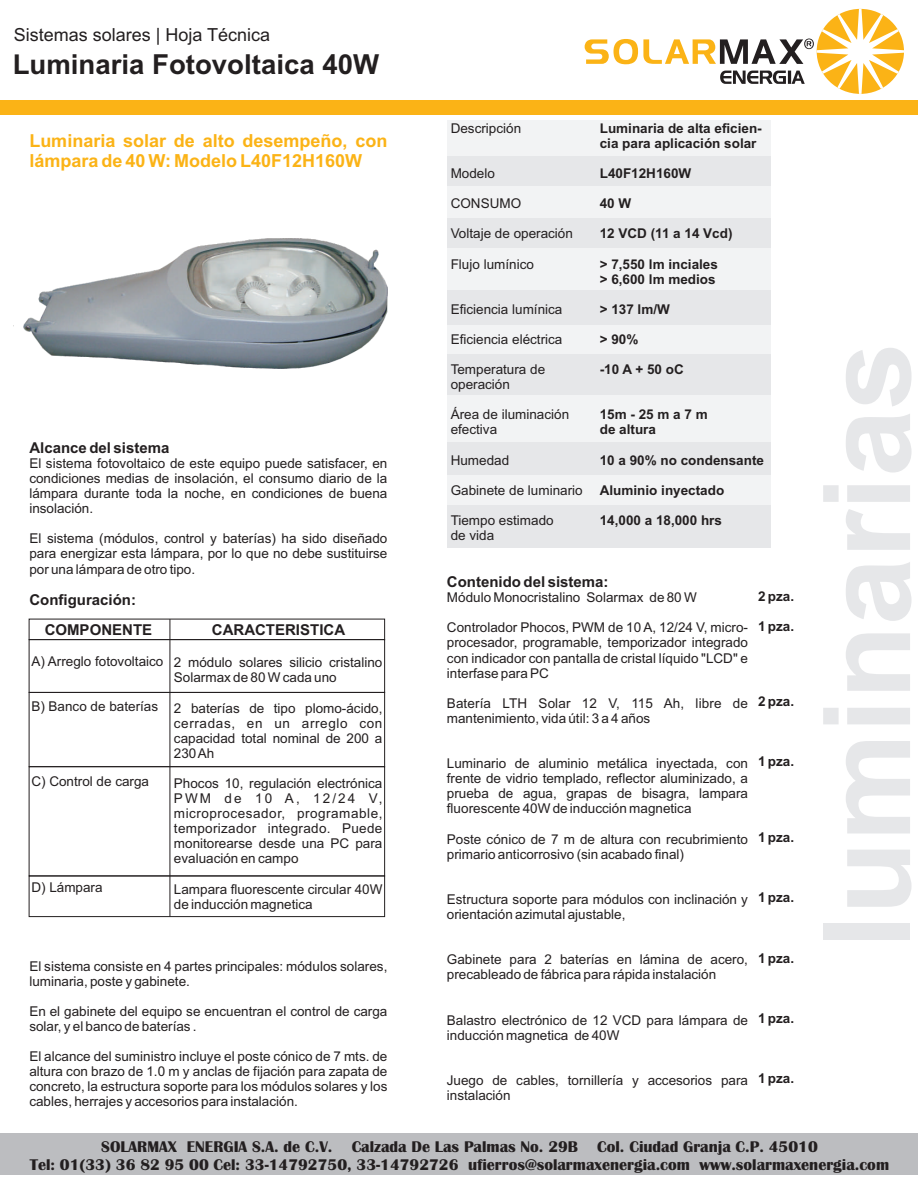
<style>
.page{position:relative;width:918px;height:1188px;background:#fff}
.page>*{position:absolute;margin:0;border:0;box-sizing:border-box;transform-origin:0 0}
.t1{font:700 121.35px "Arial";color:#e6e7e9}
.t2{font:700 27.6px "Arial";color:#231f20}
.t3{font:700 18px/20.1px "Arial";color:#fbb316}
.t4{font:18px "Arial";color:#231f20}
.t5{font:700 16.05px/17.9px "Britannic";color:#231f20;text-align:center}
.t6{font:700 15px "Arial";color:#231f20}
.t7{font:13.5px/15.1px "Arial";color:#231f20}
.t8{font:700 13.5px/15.1px "Arial";color:#231f20}
</style>
<div class="page">
<div style="left:447px;top:395px;width:323px;height:48px;background:#f2f3f4"></div>
<div style="left:447px;top:443px;width:323px;height:32px;background:#e6e7e9"></div>
<div style="left:447px;top:475px;width:323px;height:30px;background:#f2f3f4"></div>
<div style="left:447px;top:505px;width:323px;height:43px;background:#e6e7e9"></div>
<div style="left:447px;top:120px;width:323px;height:36px;background:#f2f3f4"></div>
<div style="left:447px;top:156px;width:323px;height:30px;background:#e6e7e9"></div>
<div style="left:447px;top:186px;width:323px;height:32px;background:#f2f3f4"></div>
<div style="left:447px;top:218px;width:323px;height:31px;background:#e6e7e9"></div>
<div style="left:447px;top:249px;width:323px;height:42px;background:#f2f3f4"></div>
<div style="left:447px;top:291px;width:323px;height:34px;background:#e6e7e9"></div>
<div style="left:447px;top:325px;width:323px;height:29px;background:#f2f3f4"></div>
<div style="left:447px;top:354px;width:323px;height:41px;background:#e6e7e9"></div>
<div style="left:0;top:100px;width:918px;height:15px;background:#fbb316"></div>
<div style="left:0;top:1134px;width:918px;height:41px;background:#bcbdc0"></div>
<div style="left:29px;top:639px;width:356px;height:54px;border:1px solid #231f20"></div>
<div style="left:29px;top:692px;width:356px;height:75px;border:1px solid #231f20"></div>
<div style="left:29px;top:766px;width:356px;height:110px;border:1px solid #231f20"></div>
<div style="left:29px;top:876px;width:356px;height:41px;border:1px solid #231f20"></div>
<hr style="left:170px;top:619px;width:1px;height:298px;background:#231f20">
<img style="left:13px;top:239px;width:374px;height:129px">
<svg style="left:585px;top:9px;width:319px;height:85px"></svg>
<h3 class="t4" style="left:14px;top:28px;width:258px">Sistemas solares | Hoja Técnica</h3>
<h2 class="t2" style="left:13px;top:54px;width:368px">Luminaria Fotovoltaica 40W</h2>
<h3 class="t3" style="left:29px;top:132px;width:360px">Luminaria solar de alto desempeño, con lámpara de 40 W: Modelo L40F12H160W</h3>
<p class="t6" style="left:29px;top:442px;width:142px">Alcance del sistema</p>
<p class="t7" style="left:29px;top:457px;width:360px;text-align:justify">El sistema fotovoltaico de este equipo puede satisfacer, en condiciones medias de insolación, el consumo diario de la lámpara durante toda la noche, en condiciones de buena insolación.</p>
<p class="t7" style="left:29px;top:532px;width:360px;text-align:justify">El sistema (módulos, control y baterías) ha sido diseñado para energizar esta lámpara, por lo que no debe sustituirse por una lámpara de otro tipo.</p>
<p class="t6" style="left:29px;top:594px;width:108px">Configuración:</p>
<p class="t6" style="left:45px;top:624px;width:109px">COMPONENTE</p>
<p class="t7" style="left:31px;top:655px;width:134px">A) Arreglo fotovoltaico</p>
<p class="t7" style="left:31px;top:700px;width:128px">B) Banco de baterías</p>
<p class="t7" style="left:31px;top:775px;width:119px">C) Control de carga</p>
<p class="t7" style="left:31px;top:881px;width:73px">D) Lámpara</p>
<p class="t6" style="left:212px;top:624px;width:135px">CARACTERISTICA</p>
<p class="t7" style="left:174px;top:656px;width:210px">2 módulo solares silicio cristalino<br>Solarmax de 80 W cada uno</p>
<p class="t7" style="left:174px;top:702px;width:210px;text-align:justify">2 baterías de tipo plomo-ácido, cerradas, en un arreglo con capacidad total nominal de 200 a 230 Ah</p>
<p class="t7" style="left:174px;top:777px;width:210px;text-align:justify">Phocos 10, regulación electrónica PWM de 10 A, 12/24 V, microprocesador, programable, temporizador integrado. Puede monitorearse desde una PC para evaluación en campo</p>
<p class="t7" style="left:174px;top:883px;width:210px">Lampara fluorescente circular 40W de inducción magnetica</p>
<p class="t7" style="left:29px;top:960px;width:360px">El sistema consiste en 4 partes principales: módulos solares, luminaria, poste y gabinete.</p>
<p class="t7" style="left:29px;top:1005px;width:360px">En el gabinete del equipo se encuentran el control de carga solar, y el banco de baterías .</p>
<p class="t7" style="left:29px;top:1050px;width:360px;text-align:justify">El alcance del suministro incluye el poste cónico de 7 mts. de altura con brazo de 1.0 m y anclas de fijación para zapata de concreto, la estructura soporte para los módulos solares y los cables, herrajes y accesorios para instalación.</p>
<p class="t7" style="left:451px;top:122px;width:72px">Descripción</p>
<p class="t7" style="left:451px;top:167px;width:46px">Modelo</p>
<p class="t7" style="left:451px;top:197px;width:72px">CONSUMO</p>
<p class="t7" style="left:451px;top:227px;width:124px">Voltaje de operación</p>
<p class="t7" style="left:451px;top:258px;width:85px">Flujo lumínico</p>
<p class="t7" style="left:451px;top:303px;width:113px">Eficiencia lumínica</p>
<p class="t7" style="left:451px;top:333px;width:113px">Eficiencia eléctrica</p>
<p class="t7" style="left:451px;top:363px;width:96px">Temperatura de operación</p>
<p class="t7" style="left:451px;top:408px;width:120px">Área de iluminación efectiva</p>
<p class="t7" style="left:451px;top:454px;width:60px">Humedad</p>
<p class="t7" style="left:451px;top:484px;width:134px">Gabinete de luminario</p>
<p class="t7" style="left:451px;top:514px;width:105px">Tiempo estimado de vida</p>
<p class="t8" style="left:600px;top:122px;width:164px">Luminaria de alta eficien&shy;cia para aplicación solar</p>
<p class="t8" style="left:600px;top:167px;width:93px">L40F12H160W</p>
<p class="t8" style="left:600px;top:197px;width:33px">40 W</p>
<p class="t8" style="left:600px;top:227px;width:134px">12 VCD (11 a 14 Vcd)</p>
<p class="t8" style="left:600px;top:258px;width:120px">&gt; 7,550 lm inciales &gt; 6,600 lm medios</p>
<p class="t8" style="left:600px;top:303px;width:72px">&gt; 137 lm/W</p>
<p class="t8" style="left:600px;top:333px;width:40px">&gt; 90%</p>
<p class="t8" style="left:600px;top:363px;width:86px">-10 A + 50 oC</p>
<p class="t8" style="left:600px;top:408px;width:110px">15m - 25 m a 7 m de altura</p>
<p class="t8" style="left:600px;top:454px;width:166px">10 a 90% no condensante</p>
<p class="t8" style="left:600px;top:484px;width:126px">Aluminio inyectado</p>
<p class="t8" style="left:600px;top:514px;width:124px">14,000 a 18,000 hrs</p>
<p class="t6" style="left:447px;top:576px;width:163px">Contenido del sistema:</p>
<p class="t7" style="left:447px;top:591px;width:251px">Módulo Monocristalino Solarmax de 80 W</p>
<p class="t7" style="left:447px;top:621px;width:303px;text-align:justify">Controlador Phocos, PWM de 10 A, 12/24 V, micro&shy;procesador, programable, temporizador integrado con indicador con pantalla de cristal líquido "LCD" e interfase para PC</p>
<p class="t7" style="left:447px;top:697px;width:303px">Batería LTH Solar 12 V, 115 Ah, libre de mantenimiento, vida útil: 3 a 4 años</p>
<p class="t7" style="left:447px;top:757px;width:303px;text-align:justify">Luminario de aluminio metálica inyectada, con frente de vidrio templado, reflector aluminizado, a prueba de agua, grapas de bisagra, lampara fluorescente 40W de inducción magnetica</p>
<p class="t7" style="left:447px;top:832px;width:303px">Poste cónico de 7 m de altura con recubrimiento primario anticorrosivo (sin acabado final)</p>
<p class="t7" style="left:447px;top:893px;width:303px">Estructura soporte para módulos con inclinación y orientación azimutal ajustable,</p>
<p class="t7" style="left:447px;top:953px;width:303px">Gabinete para 2 baterías en lámina de acero, precableado de fábrica para rápida instalación</p>
<p class="t7" style="left:447px;top:1013px;width:303px">Balastro electrónico de 12 VCD para lámpara de inducción magnetica de 40W</p>
<p class="t7" style="left:447px;top:1074px;width:303px">Juego de cables, tornillería y accesorios para instalación</p>
<p class="t8" style="left:758px;top:589px;width:38px">2 pza.</p>
<p class="t8" style="left:758px;top:620px;width:38px">1 pza.</p>
<p class="t8" style="left:758px;top:695px;width:38px">2 pza.</p>
<p class="t8" style="left:758px;top:755px;width:38px">1 pza.</p>
<p class="t8" style="left:758px;top:831px;width:38px">1 pza.</p>
<p class="t8" style="left:758px;top:891px;width:38px">1 pza.</p>
<p class="t8" style="left:758px;top:951px;width:38px">1 pza.</p>
<p class="t8" style="left:758px;top:1012px;width:38px">1 pza.</p>
<p class="t8" style="left:758px;top:1072px;width:38px">1 pza.</p>
<h1 class="t1" style="left:822px;top:949px;width:608px;rotate:-90deg">luminarias</h1>
<p class="t5" style="left:30px;top:1139px;width:861px">SOLARMAX ENERGIA S.A. de C.V. Calzada De Las Palmas No. 29B Col. Ciudad Granja C.P. 45010<br>Tel: 01(33) 36 82 95 00 Cel: 33-14792750, 33-14792726 ufierros@solarmaxenergia.com www.solarmaxenergia.com</p>
</div>
